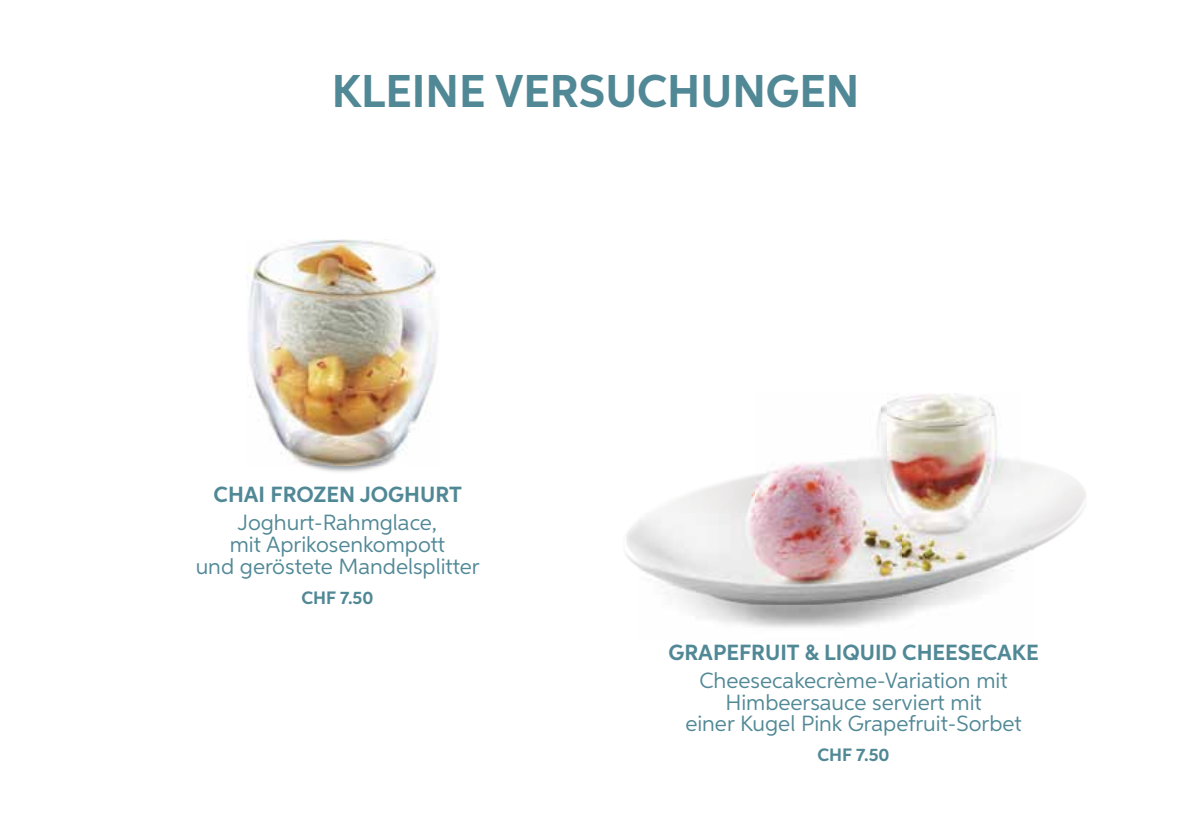
<style>
.page{position:relative;width:1191px;height:840px;background:#fff}
.page>*{position:absolute;margin:0;border:0;box-sizing:border-box;transform-origin:0 0}
.t1{font:700 46px "Aspira";color:#518896}
.t2{font:22px/21.6px "Aspira";color:#518896;text-align:center}
.t3{font:700 22px "Aspira";color:#518896}
.t4{font:700 18px "Aspira";color:#518896}
</style>
<div class="page">
<img style="left:246px;top:240px;width:192px;height:225px">
<img style="left:639px;top:513px;width:381px;height:115px">
<img style="left:627px;top:475px;width:128px;height:59px">
<img style="left:755px;top:393px;width:265px;height:120px">
<img style="left:1020px;top:461px;width:66px;height:95px">
<img style="left:625px;top:534px;width:14px;height:34px">
<h1 class="t1" style="left:332px;top:63px;width:529px">KLEINE VERSUCHUNGEN</h1>
<p class="t3" style="left:214px;top:481px;width:250px">CHAI FROZEN JOGHURT</p>
<p class="t2" style="left:196px;top:511px;width:285px">Joghurt-Rahmglace,<br>mit Aprikosenkompott<br>und geröstete Mandelsplitter</p>
<p class="t4" style="left:301px;top:586px;width:74px">CHF 7.50</p>
<p class="t3" style="left:668px;top:638px;width:372px">GRAPEFRUIT &amp; LIQUID CHEESECAKE</p>
<p class="t2" style="left:685px;top:668px;width:338px">Cheesecakecrème-Variation mit<br>Himbeersauce serviert mit<br>einer Kugel Pink Grapefruit-Sorbet</p>
<p class="t4" style="left:817px;top:743px;width:74px">CHF 7.50</p>
</div>
